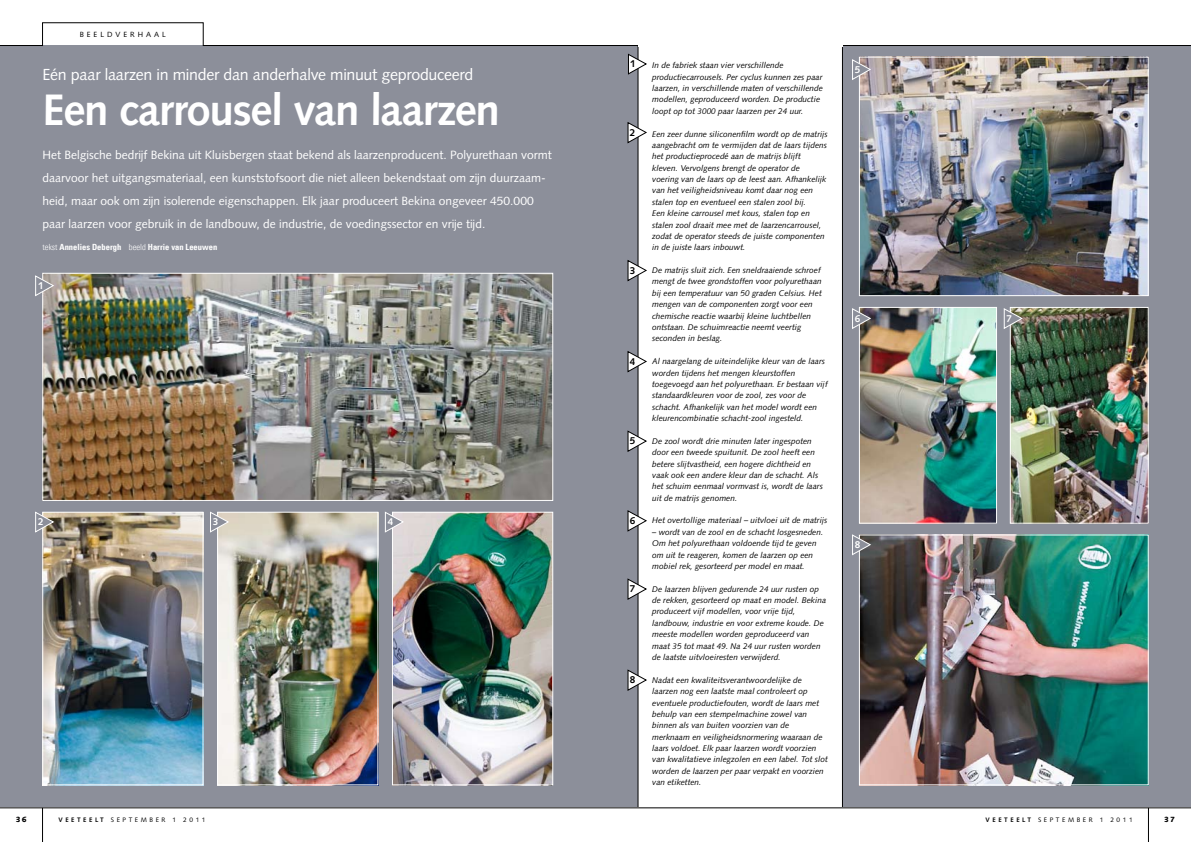
<style>
.page{position:relative;width:1191px;height:842px;background:#fff}
.page>*{position:absolute;margin:0;border:0;box-sizing:border-box;transform-origin:0 0}
.t1{font:700 44px "Syntax LT Pro";letter-spacing:-.03em;color:#fff}
.t2{font:16px "Syntax LT Pro";letter-spacing:-.02em;color:#fff}
.t3{font:12px/22.8px "Syntax LT Pro";color:#fff}
.t4{font:700 10px "Syntax LT Pro";color:#fff}
.t5{font:700 10px "Syntax LT Pro";color:#000}
.t6{font:8.5px "Univers Com 67 Bold Cond";color:#fff}
.t7{font:italic 8.3px/11.4px "Syntax LT Pro";color:#000}
.t8{font:7.5px "Syntax LT Pro";letter-spacing:.4em;color:#000}
.t9{font:900 7.5px "Syntax LT Pro";color:#000}
.t10{font:6.5px "Syntax LT Pro";letter-spacing:.4em;color:#000}
.s1{font-family:"Univers Com 47 Light Cond"}
.s2{font-weight:700}
</style>
<div class="page">
<div style="left:0;top:46px;width:1191px;height:762px;background:#8c8f9a"></div>
<img style="left:45px;top:275px;width:506px;height:224px">
<div style="left:43px;top:273px;width:510px;height:228px;border:1px solid #fff"></div>
<img style="left:45px;top:514px;width:156px;height:269px">
<div style="left:43px;top:512px;width:160px;height:273px;border:1px solid #fff"></div>
<img style="left:861px;top:59px;width:285px;height:235px">
<div style="left:859px;top:57px;width:289px;height:239px;border:1px solid #fff"></div>
<img style="left:861px;top:309px;width:133px;height:212px">
<div style="left:859px;top:307px;width:137px;height:216px;border:1px solid #fff"></div>
<img style="left:1012px;top:309px;width:134px;height:212px">
<div style="left:1010px;top:307px;width:138px;height:216px;border:1px solid #fff"></div>
<img style="left:861px;top:537px;width:285px;height:246px">
<div style="left:859px;top:535px;width:289px;height:250px;border:1px solid #fff"></div>
<img style="left:219px;top:514px;width:157px;height:269px">
<div style="left:217px;top:512px;width:161px;height:273px;border:1px solid #fff"></div>
<img style="left:394px;top:514px;width:157px;height:269px">
<div style="left:392px;top:512px;width:161px;height:273px;border:1px solid #fff"></div>
<svg style="left:852px;top:59px;width:19px;height:21px"></svg>
<svg style="left:852px;top:308px;width:19px;height:21px"></svg>
<svg style="left:1003px;top:308px;width:19px;height:21px"></svg>
<svg style="left:35px;top:275px;width:19px;height:21px"></svg>
<svg style="left:35px;top:512px;width:19px;height:20px"></svg>
<svg style="left:210px;top:512px;width:19px;height:20px"></svg>
<svg style="left:385px;top:512px;width:19px;height:20px"></svg>
<svg style="left:852px;top:535px;width:19px;height:20px"></svg>
<div style="left:638px;top:42px;width:204px;height:766px;background:#fff"></div>
<svg style="left:628px;top:54px;width:19px;height:21px"></svg>
<svg style="left:627px;top:122px;width:20px;height:21px"></svg>
<svg style="left:627px;top:260px;width:20px;height:21px"></svg>
<svg style="left:627px;top:351px;width:20px;height:21px"></svg>
<svg style="left:627px;top:431px;width:20px;height:21px"></svg>
<svg style="left:627px;top:510px;width:20px;height:21px"></svg>
<svg style="left:627px;top:579px;width:20px;height:21px"></svg>
<svg style="left:627px;top:670px;width:20px;height:21px"></svg>
<svg style="left:0;top:22px;width:1191px;height:24px"></svg>
<svg style="left:0;top:807px;width:1191px;height:2px;background:#7e7e7e"></svg>
<hr style="left:42px;top:808px;width:1px;height:34px;background:#000">
<hr style="left:1148px;top:808px;width:1px;height:34px;background:#000">
<hr style="left:638px;top:45px;width:204px;height:2px;background:#fff">
<p class="t8" style="left:80px;top:30px;width:88px">BEELDVERHAAL</p>
<h2 class="t2" style="left:43px;top:65px;width:432px">Eén paar laarzen in minder dan anderhalve minuut geproduceerd</h2>
<h1 class="t1" style="left:43px;top:84px;width:459px">Een carrousel van laarzen</h1>
<p class="t3" style="left:43px;top:144px;width:511px">Het Belgische bedrijf Bekina uit Kluisbergen staat bekend als laarzenproducent. Polyurethaan vormt daarvoor het uitgangsmateriaal, een kunststofsoort die niet alleen bekendstaat om zijn duurzaam&shy;heid, maar ook om zijn isolerende eigenschappen. Elk jaar produceert Bekina ongeveer 450.000 paar laarzen voor gebruik in de landbouw, de industrie, de voedingssector en vrije tijd.</p>
<p class="t6" style="left:43px;top:242px;width:176px"><span class="s1">tekst</span> Annelies Debergh <span class="s1">beeld</span> Harrie van Leeuwen</p>
<p class="t4" style="left:38px;top:280px;width:7px">1</p>
<p class="t4" style="left:38px;top:516px;width:7px">2</p>
<p class="t4" style="left:213px;top:516px;width:7px">3</p>
<p class="t4" style="left:388px;top:516px;width:7px">4</p>
<p class="t5" style="left:630px;top:58px;width:7px">1</p>
<p class="t5" style="left:629px;top:126px;width:7px">2</p>
<p class="t5" style="left:629px;top:264px;width:7px">3</p>
<p class="t5" style="left:629px;top:355px;width:7px">4</p>
<p class="t5" style="left:629px;top:435px;width:7px">5</p>
<p class="t5" style="left:629px;top:515px;width:7px">6</p>
<p class="t5" style="left:629px;top:583px;width:7px">7</p>
<p class="t5" style="left:629px;top:674px;width:7px">8</p>
<p class="t7" style="left:652px;top:60px;width:172px">In de fabriek staan vier verschillende productiecarrousels. Per cyclus kunnen zes paar laarzen, in verschillende maten of verschillende modellen, geproduceerd worden. De productie loopt op tot 3000 paar laarzen per 24 uur.</p>
<p class="t7" style="left:652px;top:128px;width:177px">Een zeer dunne siliconenfilm wordt op de matrijs aangebracht om te vermijden dat de laars tijdens het productieprocedé aan de matrijs blijft kleven. Vervolgens brengt de operator de voering van de laars op de leest aan. Afhankelijk van het veiligheidsniveau komt daar nog een stalen top en eventueel een stalen zool bij.<br>Een kleine carrousel met kous, stalen top en stalen zool draait mee met de laarzencarrousel, zodat de operator steeds de juiste componenten in de juiste laars inbouwt.</p>
<p class="t7" style="left:652px;top:265px;width:171px">De matrijs sluit zich. Een sneldraaiende schroef mengt de twee grondstoffen voor polyurethaan bij een temperatuur van 50 graden Celsius. Het mengen van de componenten zorgt voor een chemische reactie waarbij kleine luchtbellen ontstaan. De schuimreactie neemt veertig seconden in beslag.</p>
<p class="t7" style="left:652px;top:356px;width:177px">Al naargelang de uiteindelijke kleur van de laars worden tijdens het mengen kleurstoffen toegevoegd aan het polyurethaan. Er bestaan vijf standaardkleuren voor de zool, zes voor de schacht. Afhankelijk van het model wordt een kleurencombinatie schacht-zool ingesteld.</p>
<p class="t7" style="left:652px;top:435px;width:172px">De zool wordt drie minuten later ingespoten door een tweede spuitunit. De zool heeft een betere slijtvastheid, een hogere dichtheid en vaak ook een andere kleur dan de schacht. Als het schuim eenmaal vormvast is, wordt de laars uit de matrijs genomen.</p>
<p class="t7" style="left:652px;top:515px;width:177px">Het overtollige materiaal – uitvloei uit de matrijs</p>
<p class="t7" style="left:652px;top:526px;width:173px">– wordt van de zool en de schacht losgesneden.<br>Om het polyurethaan voldoende tijd te geven om uit te reageren, komen de laarzen op een mobiel rek, gesorteerd per model en maat.</p>
<p class="t7" style="left:652px;top:583px;width:175px">De laarzen blijven gedurende 24 uur rusten op de rekken, gesorteerd op maat en model. Bekina produceert vijf modellen, voor vrije tijd, landbouw, industrie en voor extreme koude. De meeste modellen worden geproduceerd van maat 35 tot maat 49. Na 24 uur rusten worden de laatste uitvloeiresten verwijderd.</p>
<p class="t7" style="left:652px;top:674px;width:177px">Nadat een kwaliteitsverantwoordelijke de laarzen nog een laatste maal controleert op eventuele productiefouten, wordt de laars met behulp van een stempelmachine zowel van binnen als van buiten voorzien van de merknaam en veiligheidsnormering waaraan de laars voldoet. Elk paar laarzen wordt voorzien van kwalitatieve inlegzolen en een label. Tot slot worden de laarzen per paar verpakt en voorzien van etiketten.</p>
<p class="t4" style="left:855px;top:63px;width:7px">5</p>
<p class="t4" style="left:855px;top:312px;width:7px">6</p>
<p class="t4" style="left:1006px;top:312px;width:7px">7</p>
<p class="t4" style="left:855px;top:539px;width:7px">8</p>
<p class="t9" style="left:16px;top:815px;width:12px">36</p>
<p class="t10" style="left:58px;top:815px;width:98px"><span class="s2">VEETEELT</span> sep te mber</p>
<p class="t10" style="left:173px;top:815px;width:34px">1 2011</p>
<p class="t10" style="left:985px;top:815px;width:98px"><span class="s2">VEETEELT</span> sep te mber</p>
<p class="t10" style="left:1099px;top:815px;width:34px">1 2011</p>
<p class="t9" style="left:1164px;top:815px;width:12px">37</p>
</div>
